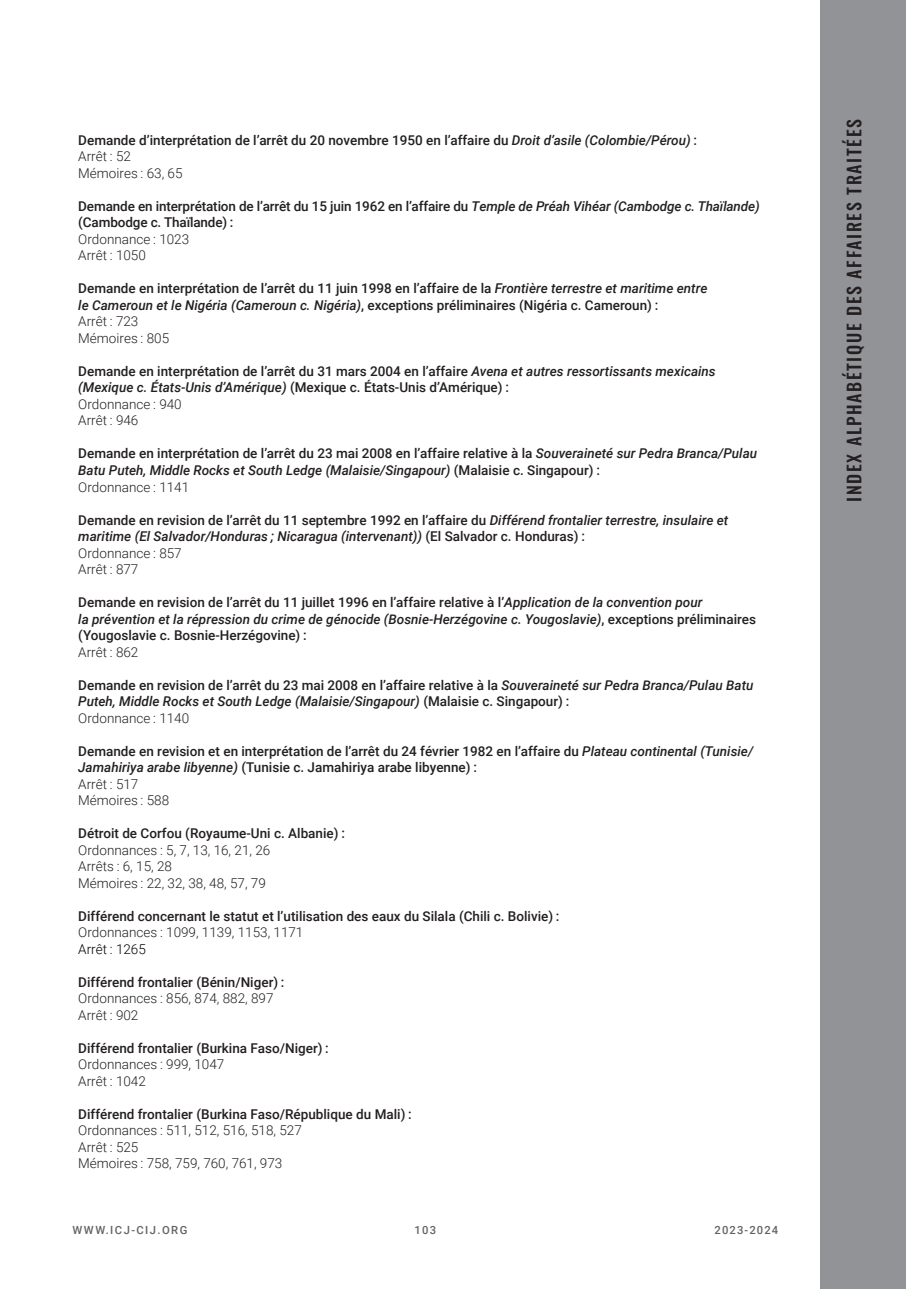
<style>
.page{position:relative;width:906px;height:1289px;background:#fff}
.page>*{position:absolute;margin:0;border:0;box-sizing:border-box;transform-origin:0 0}
.t1{font:500 18px "Oswald";letter-spacing:.09em;color:#231f20}
.table_normal{font:500 13.5px/16.5px "Roboto";color:#231f20}
.table_normal-2{font:italic 500 13.5px/16.5px "Roboto";color:#231f20}
.table_normal-3{font:300 13.5px/16.5px "Roboto";color:#231f20}
.table_normal-4{font:300 13.5px "Roboto";color:#000}
.t2{font:500 11.25px "Roboto";letter-spacing:.12em;color:#636366}
.t3{font:500 11.25px "Roboto";letter-spacing:.1em;color:#636366}
.s1{font-style:italic}
.s2{font-weight:300}
.s3{font-style:normal}
.s4{font-weight:300;font-style:normal}
.s5{font-weight:500}
</style>
<div class="page">
<div style="left:821px;top:0;width:85px;height:1288px;background:#919396"></div>
<p class="table_normal" style="left:78px;top:131px;width:620px">Demande d’interprétation de l’arrêt du 20 novembre 1950 en l’affaire du <span class="s1">Droit d’asile (Colombie/Pérou)</span> :<br><span class="s2">Arrêt : 52<br>Mémoires : 63, 65</span></p>
<p class="table_normal" style="left:78px;top:197px;width:683px">Demande en interprétation de l’arrêt du 15 juin 1962 en l’affaire du <span class="s1">Temple de Préah Vihéar (Cambodge c. Thaïlande) </span>(Cambodge c. Thaïlande) :<br><span class="s2">Ordonnance : 1023<br>Arrêt : 1050</span></p>
<p class="table_normal" style="left:78px;top:280px;width:630px">Demande en interprétation de l’arrêt du 11 juin 1998 en l’affaire de la <span class="s1">Frontière terrestre et maritime entre le Cameroun et le Nigéria (Cameroun c. Nigéria)</span>, exceptions préliminaires (Nigéria c. Cameroun) :<br><span class="s2">Arrêt : 723<br>Mémoires : 805</span></p>
<p class="table_normal" style="left:78px;top:362px;width:639px">Demande en interprétation de l’arrêt du 31 mars 2004 en l’affaire <span class="s1">Avena et autres ressortissants mexicains (Mexique c. États-Unis d’Amérique)</span> (Mexique c. États-Unis d’Amérique) :<br><span class="s2">Ordonnance : 940<br>Arrêt : 946</span></p>
<p class="table_normal" style="left:78px;top:445px;width:680px">Demande en interprétation de l’arrêt du 23 mai 2008 en l’affaire relative à la <span class="s1">Souveraineté sur Pedra Branca/Pulau<br>Batu Puteh, Middle Rocks et South Ledge (Malaisie/Singapour)</span> (Malaisie c. Singapour) :<br><span class="s2">Ordonnance : 1141</span></p>
<p class="table_normal-2" style="left:78px;top:511px;width:651px"><span class="s3">Demande en revision de l’arrêt du 11 septembre 1992 en l’affaire du</span> Différend frontalier terrestre, insulaire et maritime (El Salvador/Honduras ; Nicaragua (intervenant)) <span class="s3">(El Salvador c. Honduras) :<br></span><span class="s4">Ordonnance : 857<br>Arrêt : 877</span></p>
<p class="table_normal" style="left:78px;top:593px;width:679px">Demande en revision de l’arrêt du 11 juillet 1996 en l’affaire relative à l’<span class="s1">Application de la convention pour<br>la prévention et la répression du crime de génocide (Bosnie-Herzégovine c. Yougoslavie)</span>, exceptions préliminaires (Yougoslavie c. Bosnie-Herzégovine) :<br><span class="s2">Arrêt : 862</span></p>
<p class="table_normal-2" style="left:78px;top:676px;width:676px"><span class="s3">Demande en revision de l’arrêt du 23 mai 2008 en l’affaire relative à la</span> Souveraineté sur Pedra Branca/Pulau Batu<br>Puteh, Middle Rocks et South Ledge (Malaisie/Singapour) <span class="s3">(Malaisie c. Singapour) :<br></span><span class="s4">Ordonnance : 1140</span></p>
<p class="table_normal" style="left:78px;top:742px;width:676px">Demande en revision et en interprétation de l’arrêt du 24 février 1982 en l’affaire du <span class="s1">Plateau continental (Tunisie/ Jamahiriya arabe libyenne)</span> (Tunisie c. Jamahiriya arabe libyenne) :<br><span class="s2">Arrêt : 517<br>Mémoires : 588</span></p>
<p class="table_normal-3" style="left:78px;top:824px;width:268px"><span class="s5">Détroit de Corfou (Royaume-Uni c. Albanie) :<br></span>Ordonnances : 5, 7, 13, 16, 21, 26<br>Arrêts : 6, 15, 28<br>Mémoires : 22, 32, 38, 48, 57, 79</p>
<p class="table_normal" style="left:78px;top:907px;width:483px">Différend concernant le statut et l’utilisation des eaux du Silala (Chili c. Bolivie) :<br><span class="s2">Ordonnances : 1099, 1139, 1153, 1171</span></p>
<p class="table_normal-4" style="left:78px;top:939px;width:69px">Arrêt : 1265</p>
<p class="table_normal-3" style="left:78px;top:973px;width:208px"><span class="s5">Différend frontalier (Bénin/Niger) :<br></span>Ordonnances : 856, 874, 882, 897<br>Arrêt : 902</p>
<p class="table_normal" style="left:78px;top:1039px;width:252px">Différend frontalier (Burkina Faso/Niger) :<br><span class="s2">Ordonnances : 999, 1047<br>Arrêt : 1042</span></p>
<p class="table_normal-3" style="left:78px;top:1105px;width:335px"><span class="s5">Différend frontalier (Burkina Faso/République du Mali) :<br></span>Ordonnances : 511, 512, 516, 518, 527<br>Arrêt : 525<br>Mémoires : 758, 759, 760, 761, 973</p>
<p class="t2" style="left:72px;top:1222px;width:116px">WWW.ICJ-CIJ.ORG</p>
<p class="t2" style="left:414px;top:1222px;width:23px">103</p>
<p class="t3" style="left:714px;top:1222px;width:65px">2023-2024</p>
<h1 class="t1" style="left:844px;top:502px;width:384px;rotate:-90deg">INDEX ALPHABÉTIQUE DES AFFAIRES TRAITÉES</h1>
</div>
